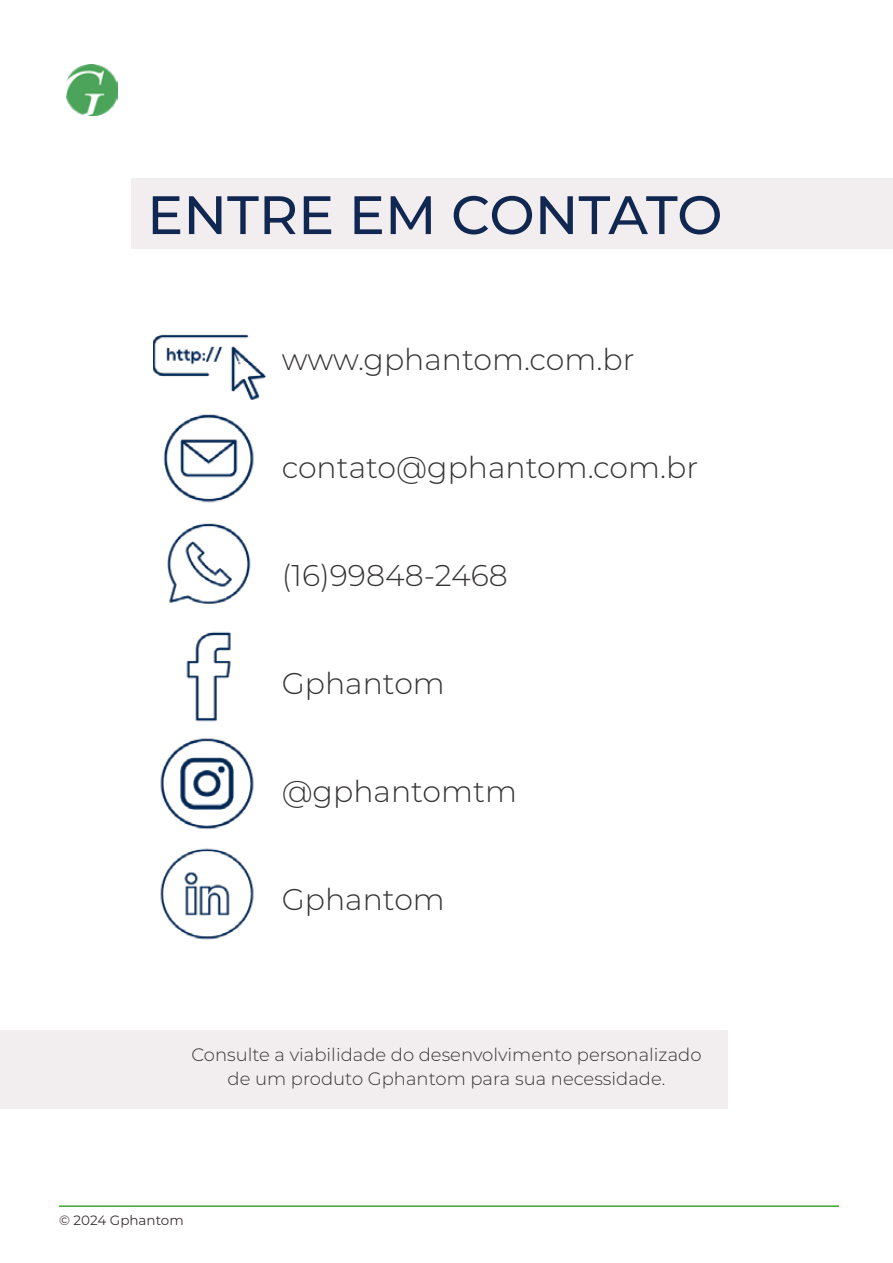
<style>
.page{position:relative;width:893px;height:1263px;background:#fff}
.page>*{position:absolute;margin:0;border:0;box-sizing:border-box;transform-origin:0 0}
.t1{font:500 54px "Montserrat";color:#102851}
.t2{font:300 30px "Montserrat";color:#373435}
.t3{font:300 18px/24px "Montserrat";color:#373435;text-align:center}
.t4{font:13.5px "Montserrat";color:#3c3237}
</style>
<div class="page">
<div style="left:132px;top:178px;width:761px;height:71px;background:#f2edee"></div>
<div style="left:0;top:1031px;width:727px;height:78px;background:#f2edee"></div>
<img style="left:153px;top:334px;width:114px;height:606px">
<hr style="left:59px;top:1205px;width:780px;height:2px;background:#3fa535">
<img style="left:66px;top:65px;width:52px;height:50px">
<h1 class="t1" style="left:147px;top:177px;width:577px">ENTRE EM CONTATO</h1>
<h2 class="t2" style="left:282px;top:339px;width:354px">www.gphantom.com.br</h2>
<h2 class="t2" style="left:282px;top:447px;width:418px">contato@gphantom.com.br</h2>
<h2 class="t2" style="left:282px;top:555px;width:228px">(16)99848-2468</h2>
<h2 class="t2" style="left:282px;top:663px;width:165px">Gphantom</h2>
<h2 class="t2" style="left:282px;top:771px;width:237px">@gphantomtm</h2>
<h2 class="t2" style="left:282px;top:879px;width:165px">Gphantom</h2>
<p class="t3" style="left:191px;top:1042px;width:511px">Consulte a viabilidade do desenvolvimento personalizado de um produto Gphantom para sua necessidade.</p>
<p class="t4" style="left:59px;top:1211px;width:126px">© 2024 Gphantom</p>
</div>
